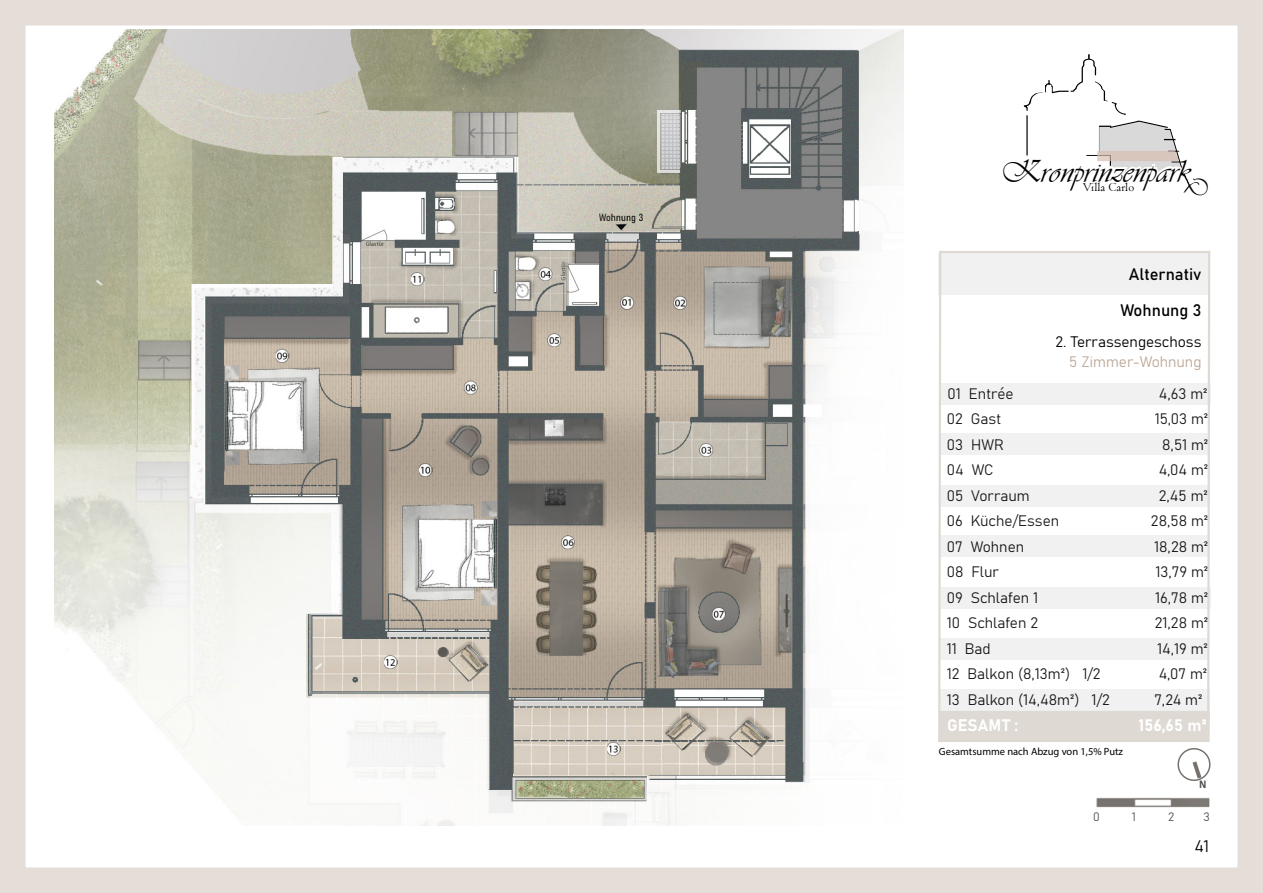
<style>
.page{position:relative;width:1263px;height:893px;background:#fff}
.page>*{position:absolute;margin:0;border:0;box-sizing:border-box;transform-origin:0 0}
.t1{font:32.85px "Vivaldii";letter-spacing:.005em;color:#000}
.t2{font:16.5px/36px "Bahnschrift";color:#000;text-align:center}
.t3{font:16.5px "Bahnschrift";color:#fff}
.t4{font:15px "Bahnschrift";color:#000}
.t5{font:15px "Bahnschrift";color:#bda897}
.t6{font:12.6px "Centaur";letter-spacing:.005em;color:#000}
.t7{font:12px "Bahnschrift";color:#000}
.t8{font:10.5px "Myriad Pro";color:#000}
.t9{font:10.5px "Bahnschrift";color:#000}
</style>
<div class="page">
<img style="left:54px;top:30px;width:849px;height:795px">
<svg style="left:1177px;top:748px;width:34px;height:33px"></svg>
<img style="left:1096px;top:797px;width:114px;height:11px">
<svg style="left:938px;top:251px;width:273px;height:491px"></svg>
<div style="left:0;top:0;width:1263px;height:893px;border:26px solid #e5ddd8"></div>
<div style="left:940px;top:535px;width:269px;height:22px;background:#f1f1f1"></div>
<div style="left:941px;top:587px;width:269px;height:21px;background:#f1f1f1"></div>
<div style="left:940px;top:485px;width:269px;height:21px;background:#f1f1f1"></div>
<div style="left:940px;top:434px;width:269px;height:21px;background:#f1f1f1"></div>
<div style="left:941px;top:384px;width:269px;height:21px;background:#f1f1f1"></div>
<div style="left:939px;top:711px;width:271px;height:31px;background:#ded9d3"></div>
<img style="left:0;top:0;width:1px;height:893px">
<svg style="left:1023px;top:54px;width:172px;height:127px"></svg>
<h1 class="t1" style="left:1000px;top:152px;width:192px">Kronprinzenpark</h1>
<p class="t6" style="left:1083px;top:179px;width:53px">Villa Carlo</p>
<p class="t2" style="left:1120px;top:255px;width:83px">Alternativ<br>Wohnung 3</p>
<p class="t4" style="left:1055px;top:331px;width:147px">2. Terrassengeschoss</p>
<p class="t5" style="left:1069px;top:350px;width:134px">5 Zimmer-Wohnung</p>
<p class="t4" style="left:948px;top:382px;width:67px">01 Entrée</p>
<p class="t4" style="left:1159px;top:382px;width:50px">4,63 m²</p>
<p class="t4" style="left:947px;top:407px;width:56px">02 Gast</p>
<p class="t4" style="left:1155px;top:407px;width:55px">15,03 m²</p>
<p class="t4" style="left:947px;top:433px;width:59px">03 HWR</p>
<p class="t4" style="left:1162px;top:433px;width:48px">8,51 m²</p>
<p class="t4" style="left:947px;top:458px;width:48px">04 WC</p>
<p class="t4" style="left:1159px;top:458px;width:51px">4,04 m²</p>
<p class="t4" style="left:947px;top:484px;width:84px">05 Vorraum</p>
<p class="t4" style="left:1159px;top:484px;width:51px">2,45 m²</p>
<p class="t4" style="left:947px;top:509px;width:114px">06 Küche/Essen</p>
<p class="t4" style="left:1151px;top:509px;width:59px">28,58 m²</p>
<p class="t4" style="left:947px;top:535px;width:79px">07 Wohnen</p>
<p class="t4" style="left:1154px;top:535px;width:56px">18,28 m²</p>
<p class="t4" style="left:947px;top:560px;width:54px">08 Flur</p>
<p class="t4" style="left:1155px;top:560px;width:54px">13,79 m²</p>
<p class="t4" style="left:947px;top:586px;width:93px">09 Schlafen 1</p>
<p class="t4" style="left:1155px;top:586px;width:55px">16,78 m²</p>
<p class="t4" style="left:947px;top:611px;width:93px">10 Schlafen 2</p>
<p class="t4" style="left:1155px;top:611px;width:55px">21,28 m²</p>
<p class="t4" style="left:947px;top:637px;width:45px">11 Bad</p>
<p class="t4" style="left:1157px;top:637px;width:52px">14,19 m²</p>
<p class="t4" style="left:947px;top:662px;width:155px">12 Balkon (8,13m²) 1/2</p>
<p class="t4" style="left:1159px;top:662px;width:50px">4,07 m²</p>
<p class="t4" style="left:947px;top:688px;width:165px">13 Balkon (14,48m²) 1/2</p>
<p class="t4" style="left:1154px;top:688px;width:50px">7,24 m²</p>
<p class="t3" style="left:947px;top:713px;width:72px">GESAMT :</p>
<p class="t3" style="left:1139px;top:713px;width:69px">156,65 m²</p>
<p class="t8" style="left:939px;top:745px;width:186px">Gesamtsumme nach Abzug von 1,5% Putz</p>
<p class="t9" style="left:1199px;top:776px;width:9px">N</p>
<p class="t7" style="left:1093px;top:808px;width:8px">0</p>
<p class="t7" style="left:1132px;top:808px;width:5px">1</p>
<p class="t7" style="left:1168px;top:808px;width:8px">2</p>
<p class="t7" style="left:1203px;top:808px;width:8px">3</p>
<p class="t2" style="left:1194px;top:827px;width:16px">41</p>
</div>
